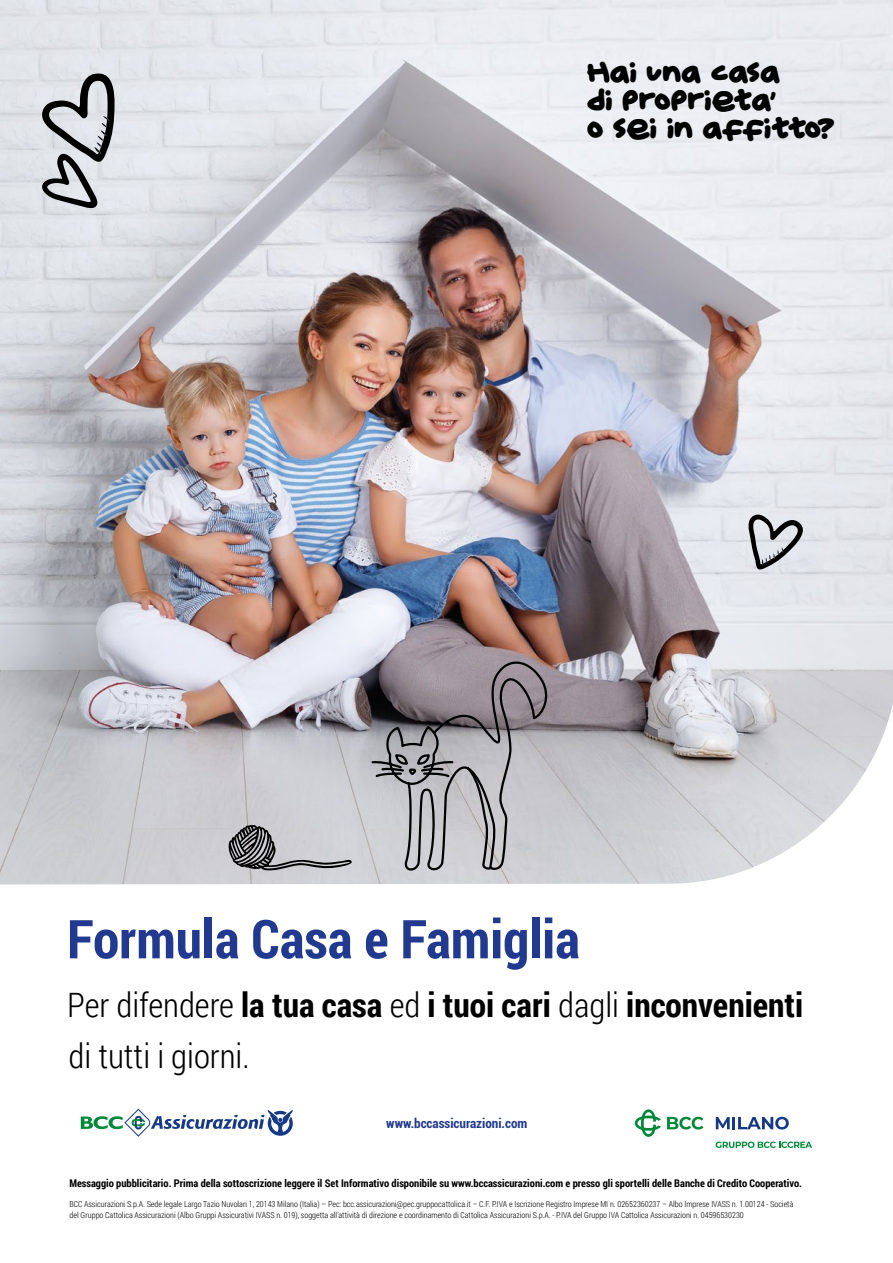
<style>
.page{position:relative;width:893px;height:1263px;background:#fff}
.page>*{position:absolute;margin:0;border:0;box-sizing:border-box;transform-origin:0 0}
.t1{font:700 53.55px "Roboto Condensed";color:#213a8f}
.t2{font:300 33.6px/51px "Roboto Condensed";color:#000}
.t3{font:13.2px/28.2px "Kid Marker";letter-spacing:.05em;color:#000}
.t4{font:700 condensed 13.2px "Roboto";color:#213a8f}
.t5{font:700 10.65px "Roboto Condensed";color:#000}
.t6{font:9.45px "Kid Marker";color:#000}
.t7{font:300 8.25px/10.8px "Roboto Condensed";color:#000}
.s1{font-weight:700}
</style>
<div class="page">
<img style="left:0;top:0;width:893px;height:693px">
<svg style="left:748px;top:513px;width:56px;height:58px;background:#a7a9ad"></svg>
<svg style="left:40px;top:73px;width:75px;height:135px;background:#a5a7ab"></svg>
<svg style="left:370px;top:654px;width:185px;height:39px;background:#91858d"></svg>
<svg style="left:0;top:693px;width:893px;height:455px"></svg>
<svg style="left:635px;top:1109px;width:68px;height:28px"></svg>
<svg style="left:716px;top:1141px;width:96px;height:7px"></svg>
<svg style="left:716px;top:1117px;width:73px;height:12px"></svg>
<svg style="left:81px;top:1109px;width:212px;height:28px"></svg>
<h3 class="t3" style="left:587px;top:59px;width:249px">Hai una casa<br>di proprieta<br>o sei in affitto?</h3>
<p class="t6" style="left:770px;top:86px;width:7px">,</p>
<h1 class="t1" style="left:67px;top:901px;width:514px">Formula Casa e Famiglia</h1>
<h2 class="t2" style="left:67px;top:978px;width:737px">Per difendere <span class="s1">la tua casa</span> ed <span class="s1">i tuoi cari</span> dagli <span class="s1">inconvenienti </span>di tutti i giorni.</h2>
<h3 class="t4" style="left:386px;top:1114px;width:143px">www.bccassicurazioni.com</h3>
<p class="t5" style="left:69px;top:1175px;width:734px">Messaggio pubblicitario. Prima della sottoscrizione leggere il Set Informativo disponibile su www.bccassicurazioni.com e presso gli sportelli delle Banche di Credito Cooperativo.</p>
<p class="t7" style="left:69px;top:1198px;width:726px">BCC Assicurazioni S.p.A. Sede legale Largo Tazio Nuvolari 1, 20143 Milano (Italia) – Pec: bcc.assicurazioni@pec.gruppocattolica.it – C.F. P.IVA e Iscrizione Registro Imprese MI n. 02652360237 – Albo Imprese IVASS n. 1.00124 - Società del Gruppo Cattolica Assicurazioni (Albo Gruppi Assicurativi IVASS n. 019), soggetta all’attività di direzione e coordinamento di Cattolica Assicurazioni S.p.A. - P.IVA del Gruppo IVA Cattolica Assicurazioni n. 04596530230</p>
</div>
